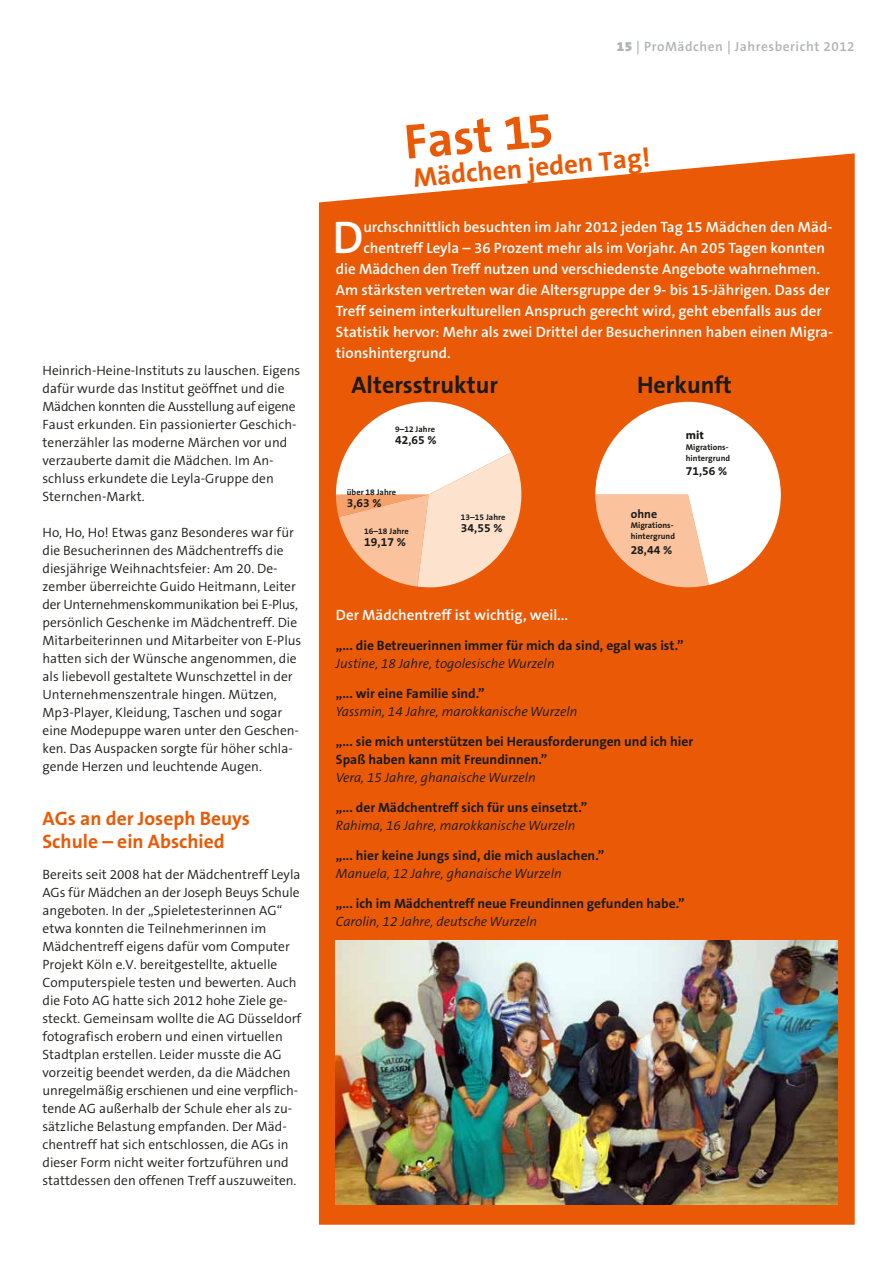
<style>
.page{position:relative;width:893px;height:1263px;background:#fff}
.page>*{position:absolute;margin:0;border:0;box-sizing:border-box;transform-origin:0 0}
.t1{font:700 49.5px "The Sans CE B7";color:#ea5a06}
.t2{font:600 46.05px "The Sans CE B6";color:#fff}
.t3{font:700 27px "The Sans CE B7";color:#ea5a06}
.t4{font:700 24px "The Sans CE B7";color:#1a1a18}
.t5{font:700 19.5px/22.5px "The Sans CE B7";color:#ea5a06}
.t6{font:600 15px "The Sans CE B6";color:#fff}
.t7{font:300 13.5px/18px "The Sans CE B4";color:#1a1a18}
.t8{font:700 13.5px/18px "The Sans CE B7";color:#1a1a18}
.t9{font:italic 300 13.5px "The Sans CE B4";color:#1a1a18}
.t10{font:600 13.5px "The Sans CE B6";letter-spacing:.04em;color:#b1b2b3}
.t11{font:700 12px "The Sans CE B7";letter-spacing:.005em;color:#1a1a18}
.t12{font:700 12px "Myriad";color:#1a1a18}
.t13{font:700 8.4px/10.8px "The Sans CE B7";letter-spacing:.005em;color:#1a1a18}
.s1{font-family:"The Sans CE B9";font-weight:900}
</style>
<div class="page">
<div style="left:319px;top:153px;width:536px;height:1072px;background:#ea5a06"></div>
<img style="left:336px;top:941px;width:502px;height:263px">
<svg style="left:336px;top:402px;width:185px;height:185px"></svg>
<svg style="left:595px;top:402px;width:186px;height:185px"></svg>
<p class="t7" style="left:43px;top:362px;width:259px">Heinrich-Heine-Instituts zu lauschen. Eigens dafür wurde das Institut geöffnet und die Mädchen konnten die Ausstellung auf eigene Faust erkunden. Ein passionierter Geschich&shy;tenerzähler las moderne Märchen vor und verzauberte damit die Mädchen. Im An&shy;schluss erkundete die Leyla-Gruppe den Sternchen-Markt.</p>
<p class="t7" style="left:43px;top:524px;width:260px">Ho, Ho, Ho! Etwas ganz Besonderes war für die Besucherinnen des Mädchentreffs die diesjährige Weihnachtsfeier: Am 20. De&shy;zember überreichte Guido Heitmann, Leiter der Unternehmenskommunikation bei E-Plus, persönlich Geschenke im Mädchentreff. Die Mitarbeiterinnen und Mitarbeiter von E-Plus hatten sich der Wünsche angenommen, die als liebevoll gestaltete Wunschzettel in der Unternehmenszentrale hingen. Mützen, Mp3-Player, Kleidung, Taschen und sogar eine Modepuppe waren unter den Geschen&shy;ken. Das Auspacken sorgte für höher schla&shy;gende Herzen und leuchtende Augen.</p>
<h3 class="t5" style="left:43px;top:808px;width:209px">AGs an der Joseph Beuys<br>Schule – ein Abschied</h3>
<p class="t7" style="left:43px;top:866px;width:260px">Bereits seit 2008 hat der Mädchentreff Leyla AGs für Mädchen an der Joseph Beuys Schule angeboten. In der „Spieletesterinnen AG“ etwa konnten die Teilnehmerinnen im Mädchentreff eigens dafür vom Computer Projekt Köln e.V. bereitgestellte, aktuelle Computerspiele testen und bewerten. Auch die Foto AG hatte sich 2012 hohe Ziele ge&shy;steckt. Gemeinsam wollte die AG Düsseldorf fotografisch erobern und einen virtuellen Stadtplan erstellen. Leider musste die AG vorzeitig beendet werden, da die Mädchen unregelmäßig erschienen und eine verpflich&shy;tende AG außerhalb der Schule eher als zu&shy;sätzliche Belastung empfanden. Der Mäd&shy;chentreff hat sich entschlossen, die AGs in dieser Form nicht weiter fortzuführen und stattdessen den offenen Treff auszuweiten.</p>
<p class="t10" style="left:617px;top:39px;width:239px"><span class="s1">15</span> | ProMädchen | Jahresbericht 2012</p>
<h1 class="t1" style="left:402px;top:114px;width:151px;rotate:-5deg">Fast 15</h1>
<h3 class="t3" style="left:412px;top:163px;width:239px;rotate:-5deg">Mädchen jeden Tag!</h3>
<h2 class="t2" style="left:332px;top:212px;width:33px">D</h2>
<p class="t6" style="left:363px;top:218px;width:470px">urchschnittlich besuchten im Jahr 2012 jeden Tag 15 Mädchen den Mäd-</p>
<p class="t6" style="left:363px;top:239px;width:463px">chentreff Leyla – 36 Prozent mehr als im Vorjahr. An 205 Tagen konnten</p>
<p class="t6" style="left:336px;top:260px;width:486px">die Mädchen den Treff nutzen und verschiedenste Angebote wahrnehmen.</p>
<p class="t6" style="left:336px;top:281px;width:496px">Am stärksten vertreten war die Altersgruppe der 9- bis 15-Jährigen. Dass der</p>
<p class="t6" style="left:336px;top:302px;width:487px">Treff seinem interkulturellen Anspruch gerecht wird, geht ebenfalls aus der</p>
<p class="t6" style="left:336px;top:323px;width:499px">Statistik hervor: Mehr als zwei Drittel der Besucherinnen haben einen Migra-</p>
<p class="t6" style="left:336px;top:344px;width:116px">tionshintergrund.</p>
<h3 class="t4" style="left:352px;top:371px;width:148px">Altersstruktur</h3>
<h3 class="t4" style="left:637px;top:371px;width:96px">Herkunft</h3>
<p class="t12" style="left:686px;top:429px;width:20px">mit</p>
<p class="t13" style="left:686px;top:442px;width:46px">Migrations&shy;hintergrund</p>
<p class="t11" style="left:686px;top:465px;width:43px">71,56 %</p>
<p class="t11" style="left:631px;top:507px;width:28px">ohne</p>
<p class="t13" style="left:631px;top:520px;width:46px">Migrations&shy;hintergrund</p>
<p class="t11" style="left:631px;top:543px;width:43px">28,44 %</p>
<p class="t13" style="left:395px;top:424px;width:41px">9–12 Jahre</p>
<p class="t11" style="left:395px;top:433px;width:43px">42,65 %</p>
<p class="t13" style="left:347px;top:488px;width:51px">über 18 Jahre</p>
<p class="t11" style="left:347px;top:497px;width:36px">3,63 %</p>
<p class="t13" style="left:364px;top:526px;width:46px">16–18 Jahre</p>
<p class="t11" style="left:364px;top:535px;width:43px">19,17 %</p>
<p class="t13" style="left:461px;top:512px;width:46px">13–15 Jahre</p>
<p class="t11" style="left:461px;top:521px;width:43px">34,55 %</p>
<p class="t6" style="left:336px;top:607px;width:234px">Der Mädchentreff ist wichtig, weil...</p>
<p class="t8" style="left:336px;top:637px;width:349px">„... die Betreuerinnen immer für mich da sind, egal was ist.”</p>
<p class="t9" style="left:336px;top:656px;width:220px">Justine, 18 Jahre, togolesische Wurzeln</p>
<p class="t8" style="left:336px;top:685px;width:150px">„... wir eine Familie sind.”</p>
<p class="t9" style="left:336px;top:704px;width:243px">Yassmin, 14 Jahre, marokkanische Wurzeln</p>
<p class="t8" style="left:336px;top:733px;width:359px">„... sie mich unterstützen bei Herausforderungen und ich hier<br>Spaß haben kann mit Freundinnen.”</p>
<p class="t9" style="left:336px;top:770px;width:201px">Vera, 15 Jahre, ghanaische Wurzeln</p>
<p class="t8" style="left:336px;top:799px;width:253px">„... der Mädchentreff sich für uns einsetzt.”</p>
<p class="t9" style="left:336px;top:818px;width:241px">Rahima, 16 Jahre, marokkanische Wurzeln</p>
<p class="t8" style="left:336px;top:847px;width:270px">„... hier keine Jungs sind, die mich auslachen.”</p>
<p class="t9" style="left:336px;top:866px;width:227px">Manuela, 12 Jahre, ghanaische Wurzeln</p>
<p class="t8" style="left:336px;top:895px;width:350px">„... ich im Mädchentreff neue Freundinnen gefunden habe.”</p>
<p class="t9" style="left:336px;top:914px;width:203px">Carolin, 12 Jahre, deutsche Wurzeln</p>
</div>
